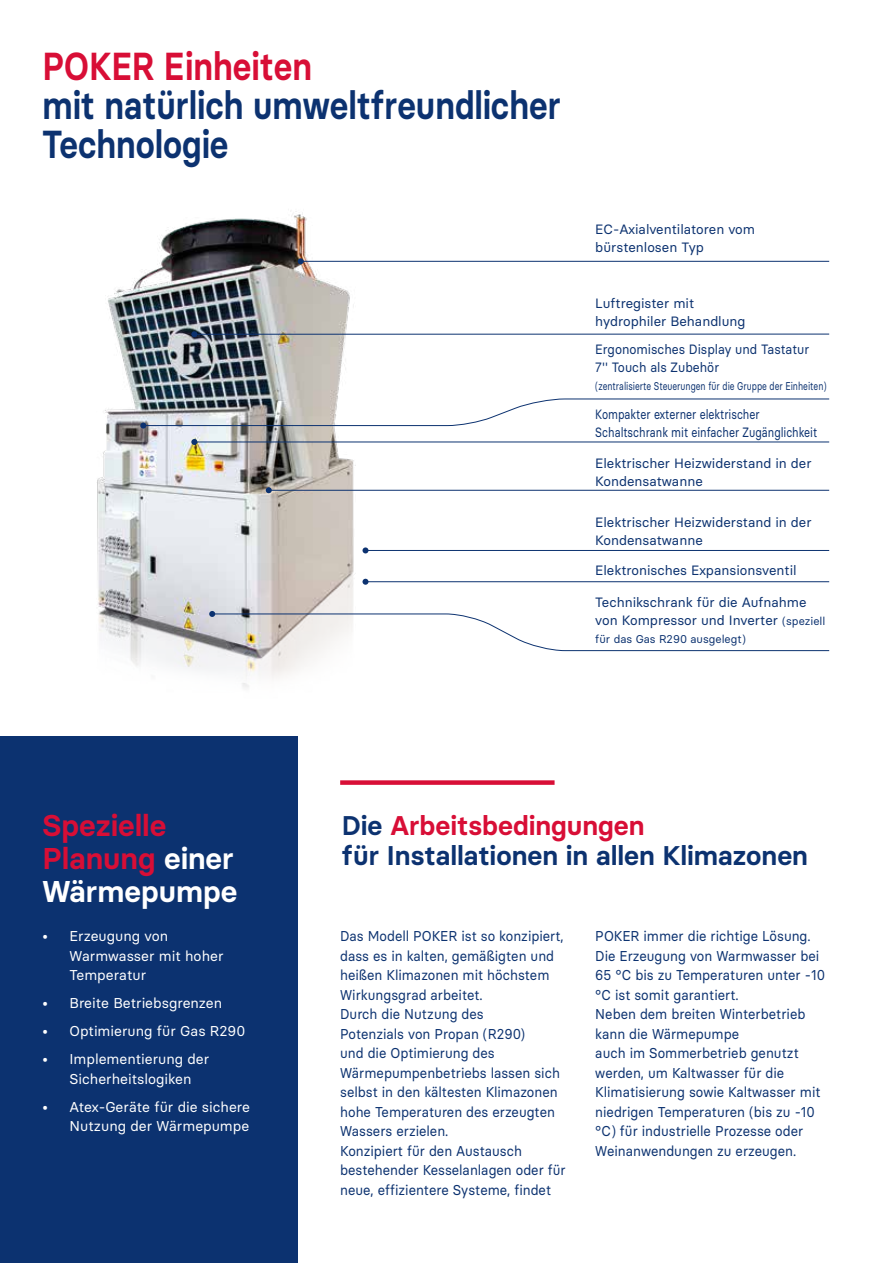
<style>
.page{position:relative;width:893px;height:1263px;background:#fff}
.page>*{position:absolute;margin:0;border:0;box-sizing:border-box;transform-origin:0 0}
.t1{font:600 39px/39px "Basier Circle";color:#0c3270;scale:.86 1}
.t2{font:600 39px "Basier Circle";color:#d80e36;scale:.86 1}
.t3{font:600 30px/33px "Basier Circle";color:#d80e36}
.t4{font:600 27px/30px "Basier Circle";color:#0c3270}
.t5{font:14.25px/19.5px "Basier Circle";color:#0c3270;scale:.94 1}
.t6{font:14.25px/19.5px "Basier Circle";color:#fff}
.t7{font:13.5px/18px "Basier Circle";color:#0c3270}
.t8{font:13.5px/18px "Basier Circle";color:#0c3270;scale:.81 1}
.t9{font:13.5px/18px "Basier Circle";color:#0c3270;scale:.93 1}
.t10{font:11.25px "Basier Circle";color:#0c3270;scale:.77 1}
.t11{font:11.25px "Basier Circle";color:#0c3270}
.s1{font-size:11.25px}
.s2{color:#fff}
.s3{color:#d80e36}
</style>
<div class="page">
<div style="left:340px;top:780px;width:215px;height:5px;background:#d80e36"></div>
<div style="left:0;top:736px;width:298px;height:527px;background:#0c3270"></div>
<img style="left:97px;top:211px;width:309px;height:477px">
<hr style="left:301px;top:261px;width:528px;height:1px;background:#0c3270">
<svg style="left:298px;top:258px;width:6px;height:6px"></svg>
<hr style="left:194px;top:334px;width:635px;height:1px;background:#0c3270">
<svg style="left:191px;top:331px;width:6px;height:6px"></svg>
<hr style="left:365px;top:550px;width:464px;height:1px;background:#0c3270">
<svg style="left:362px;top:547px;width:6px;height:6px"></svg>
<hr style="left:194px;top:442px;width:635px;height:1px;background:#0c3270">
<svg style="left:191px;top:439px;width:6px;height:6px"></svg>
<svg style="left:209px;top:611px;width:621px;height:40px"></svg>
<hr style="left:269px;top:490px;width:560px;height:1px;background:#0c3270">
<svg style="left:266px;top:487px;width:6px;height:6px"></svg>
<hr style="left:365px;top:581px;width:464px;height:1px;background:#0c3270">
<svg style="left:362px;top:579px;width:6px;height:6px"></svg>
<svg style="left:140px;top:398px;width:690px;height:31px"></svg>
<h1 class="t2" style="left:43px;top:42px;width:315px">POKER Einheiten</h1>
<h1 class="t1" style="left:43px;top:85px;width:604px">mit natürlich umweltfreundlicher<br>Technologie</h1>
<p class="t7" style="left:595px;top:220px;width:161px">EC-Axialventilatoren vom bürstenlosen Typ</p>
<p class="t7" style="left:595px;top:294px;width:152px">Luftregister mit hydrophiler Behandlung</p>
<p class="t9" style="left:595px;top:340px;width:232px">Ergonomisches Display und Tastatur<br>7'' Touch als Zubehör</p>
<p class="t10" style="left:595px;top:379px;width:302px">(zentralisierte Steuerungen für die Gruppe der Einheiten)</p>
<p class="t8" style="left:595px;top:405px;width:275px">Kompakter externer elektrischer<br>Schaltschrank mit einfacher Zugänglichkeit</p>
<p class="t7" style="left:595px;top:454px;width:218px">Elektrischer Heizwiderstand in der<br>Kondensatwanne</p>
<p class="t7" style="left:595px;top:513px;width:218px">Elektrischer Heizwiderstand in der<br>Kondensatwanne</p>
<p class="t7" style="left:595px;top:561px;width:203px">Elektronisches Expansionsventil</p>
<p class="t7" style="left:595px;top:593px;width:232px">Technikschrank für die Aufnahme von Kompressor und Inverter <span class="s1">(speziell</span></p>
<p class="t11" style="left:595px;top:632px;width:152px">für das Gas R290 ausgelegt)</p>
<h2 class="t3" style="left:43px;top:809px;width:196px">Spezielle<br>Planung <span class="s2">einer<br>Wärmepumpe</span></h2>
<p class="t6" style="left:70px;top:926px;width:156px;text-indent:-27px">• Erzeugung von<br>Warmwasser mit hoher<br>Temperatur</p>
<p class="t6" style="left:43px;top:993px;width:181px">• Breite Betriebsgrenzen</p>
<p class="t6" style="left:43px;top:1021px;width:204px">• Optimierung für Gas R290</p>
<p class="t6" style="left:70px;top:1049px;width:141px;text-indent:-27px">• Implementierung der<br>Sicherheitslogiken</p>
<p class="t6" style="left:43px;top:1097px;width:209px;text-align:right">• Atex-Geräte für die sichere<br>Nutzung der Wärmepumpe</p>
<h3 class="t4" style="left:342px;top:810px;width:468px">Die <span class="s3">Arbeitsbedingungen<br></span>für Installationen in allen Klimazonen</h3>
<p class="t5" style="left:340px;top:926px;width:242px">Das Modell POKER ist so konzipiert, dass es in kalten, gemäßigten und heißen Klimazonen mit höchstem<br>Wirkungsgrad arbeitet.<br>Durch die Nutzung des<br>Potenzials von Propan (R290)<br>und die Optimierung des<br>Wärmepumpenbetriebs lassen sich selbst in den kältesten Klimazonen hohe Temperaturen des erzeugten<br>Wassers erzielen.<br>Konzipiert für den Austausch bestehender Kesselanlagen oder für neue, effizientere Systeme, findet</p>
<p class="t5" style="left:595px;top:926px;width:246px">POKER immer die richtige Lösung.<br>Die Erzeugung von Warmwasser bei<br>65 °C bis zu Temperaturen unter -10 °C ist somit garantiert.<br>Neben dem breiten Winterbetrieb kann die Wärmepumpe<br>auch im Sommerbetrieb genutzt werden, um Kaltwasser für die<br>Klimatisierung sowie Kaltwasser mit niedrigen Temperaturen (bis zu -10 °C) für industrielle Prozesse oder<br>Weinanwendungen zu erzeugen.</p>
</div>
